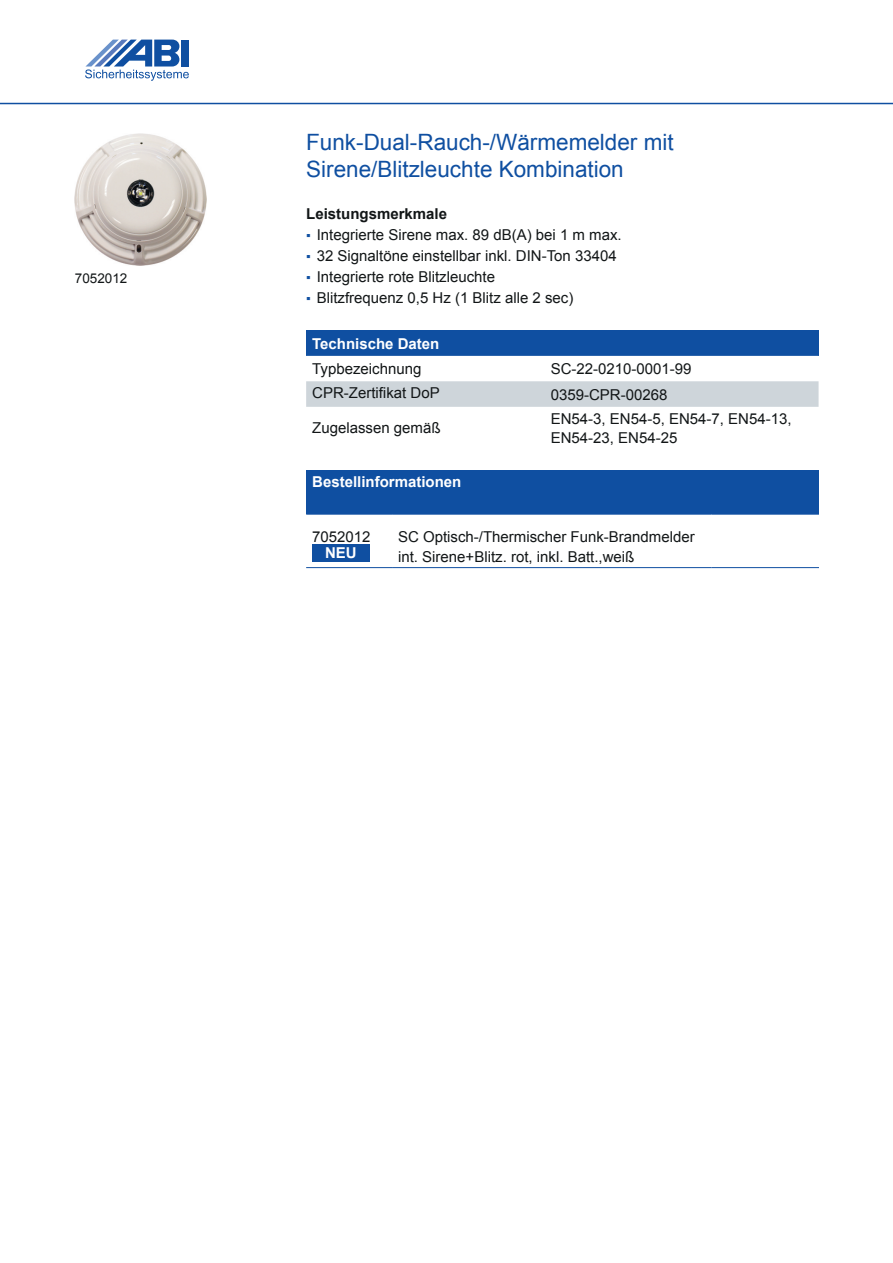
<style>
.page{position:relative;width:893px;height:1263px;background:#fff}
.page>*{position:absolute;margin:0;border:0;box-sizing:border-box;transform-origin:0 0}
.t1{font:22.5px/27px "Arial";color:#0f4fa1}
.t2{font:15px/19.5px "Arial";color:#121617}
.t3{font:700 15px "Arial";color:#fff}
.t4{font:700 15px "Arial";color:#121617}
.t5{font:13.5px "Arial";color:#121617}
.s1{font-size:13.5px;color:#0f4fa1}
</style>
<div class="page">
<hr style="left:0;top:103px;width:893px;height:1px;background:#0f4fa1">
<svg style="left:85px;top:40px;width:104px;height:41px"></svg>
<div style="left:306px;top:330px;width:513px;height:26px;background:#0f4fa1"></div>
<div style="left:306px;top:381px;width:513px;height:26px;background:#ced5da"></div>
<div style="left:306px;top:470px;width:513px;height:44px;background:#0f4fa1"></div>
<hr style="left:306px;top:514px;width:86px;height:1px;background:#0f4fa1">
<hr style="left:392px;top:514px;width:319px;height:1px;background:#0f4fa1">
<hr style="left:711px;top:514px;width:108px;height:1px;background:#0f4fa1">
<hr style="left:306px;top:567px;width:86px;height:1px;background:#0f4fa1">
<hr style="left:392px;top:567px;width:319px;height:1px;background:#0f4fa1">
<hr style="left:711px;top:567px;width:108px;height:1px;background:#0f4fa1">
<div style="left:312px;top:544px;width:58px;height:18px;background:#0f4fa1"></div>
<img style="left:75px;top:134px;width:131px;height:131px">
<p class="t5" style="left:75px;top:270px;width:54px">7052012</p>
<h1 class="t1" style="left:306px;top:129px;width:369px">Funk-Dual-Rauch-/Wärmemelder mit<br>Sirene/Blitzleuchte Kombination</h1>
<p class="t4" style="left:306px;top:204px;width:142px">Leistungsmerkmale</p>
<p class="t2" style="left:306px;top:225px;width:317px"><span class="s1">▪</span> Integrierte Sirene max. 89 dB(A) bei 1 m max.</p>
<p class="t2" style="left:306px;top:246px;width:312px"><span class="s1">▪</span> 32 Signaltöne einstellbar inkl. DIN-Ton 33404</p>
<p class="t2" style="left:306px;top:267px;width:190px"><span class="s1">▪</span> Integrierte rote Blitzleuchte</p>
<p class="t2" style="left:306px;top:288px;width:269px"><span class="s1">▪</span> Blitzfrequenz 0,5 Hz (1 Blitz alle 2 sec)</p>
<p class="t3" style="left:312px;top:333px;width:129px">Technische Daten</p>
<p class="t2" style="left:312px;top:359px;width:111px">Typbezeichnung</p>
<p class="t2" style="left:551px;top:359px;width:142px">SC-22-0210-0001-99</p>
<p class="t2" style="left:312px;top:383px;width:129px">CPR-Zertifikat DoP</p>
<p class="t2" style="left:551px;top:385px;width:118px">0359-CPR-00268</p>
<p class="t2" style="left:312px;top:419px;width:130px">Zugelassen gemäß</p>
<p class="t2" style="left:551px;top:409px;width:242px">EN54-3, EN54-5, EN54-7, EN54-13,<br>EN54-23, EN54-25</p>
<p class="t3" style="left:312px;top:472px;width:151px">Bestellinformationen</p>
<p class="t2" style="left:312px;top:527px;width:60px">7052012</p>
<p class="t3" style="left:325px;top:543px;width:33px">NEU</p>
<p class="t2" style="left:398px;top:527px;width:298px">SC Optisch-/Thermischer Funk-Brandmelder int. Sirene+Blitz. rot, inkl. Batt.,weiß</p>
</div>
